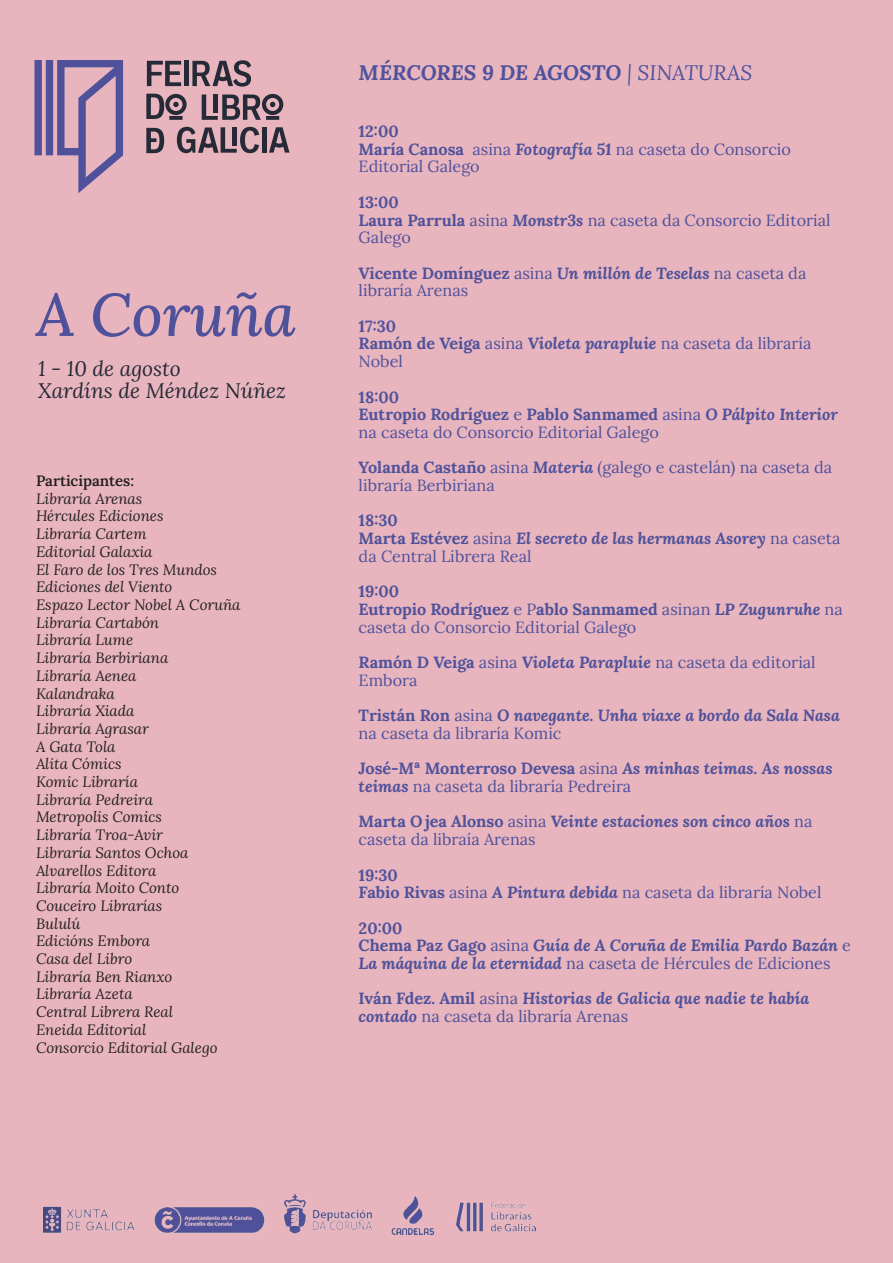
<style>
.page{position:relative;width:893px;height:1263px;background:#e8b5bf}
.page>*{position:absolute;margin:0;border:0;box-sizing:border-box;transform-origin:0 0}
.t1{font:italic 500 60px "Lora";color:#4f529b}
.t2{font:italic 21px/22.2px "Lora";color:#252a36}
.t3{font:italic 700 21px "Lora";color:#4f529b}
.t4{font:16.2px/17.7px "Lora";color:#4f529b}
.t5{font:italic 700 16.2px/17.7px "Lora";color:#4f529b}
.t6{font:italic 15px/17.7px "Lora";letter-spacing:-.005em;color:#231f20}
.t7{font:600 15px "Lora";color:#231f20}
.s1{font-weight:400}
.s2{font-weight:700}
.s3{font-weight:700;font-style:italic}
.s4{font-style:normal}
.s5{font-weight:400;font-style:normal}
</style>
<div class="page">
<svg style="left:34px;top:60px;width:89px;height:133px"></svg>
<svg style="left:202px;top:94px;width:81px;height:26px"></svg>
<svg style="left:146px;top:94px;width:41px;height:26px"></svg>
<svg style="left:147px;top:61px;width:34px;height:25px"></svg>
<div style="left:184px;top:61px;width:5px;height:25px;background:#252a36"></div>
<svg style="left:192px;top:60px;width:59px;height:27px"></svg>
<svg style="left:146px;top:128px;width:18px;height:25px"></svg>
<hr style="left:262px;top:127px;width:4px;height:26px;background:#252a36">
<svg style="left:177px;top:127px;width:82px;height:26px"></svg>
<svg style="left:269px;top:127px;width:20px;height:26px"></svg>
<img style="left:44px;top:1194px;width:491px;height:41px">
<h1 class="t1" style="left:36px;top:274px;width:261px">A Coruña</h1>
<p class="t2" style="left:38px;top:357px;width:250px">1 - 10 de agosto<br>Xardíns de Méndez Núñez</p>
<p class="t7" style="left:36px;top:471px;width:100px">Participantes:</p>
<p class="t6" style="left:36px;top:489px;width:206px">Libraría Arenas<br>Hércules Ediciones<br>Libraría Cartem<br>Editorial Galaxia<br>El Faro de los Tres Mundos<br>Ediciones del Viento<br>Espazo Lector Nobel A Coruña<br>Libraría Cartabón<br>Libraría Lume<br>Libraría Berbiriana<br>Libraría Aenea<br>Kalandraka<br>Libraría Xiada<br>Libraría Agrasar<br>A Gata Tola<br>Alita Cómics<br>Komic Libraría<br>Libraría Pedreira<br>Metropolis Comics<br>Libraría Troa-Avir<br>Libraría Santos Ochoa<br>Alvarellos Editora<br>Libraría Moito Conto<br>Couceiro Librarías<br>Bululú<br>Edicións Embora<br>Casa del Libro<br>Libraría Ben Rianxo<br>Libraría Azeta<br>Central Librera Real<br>Eneida Editorial<br>Consorcio Editorial Galego</p>
<p class="t3" style="left:359px;top:59px;width:395px">MÉRCORES 9 DE AGOSTO <span class="s1">| SINATURAS</span></p>
<p class="t4" style="left:359px;top:122px;width:434px"><span class="s2">12:00<br>María Canosa</span> asina <span class="s3">Fotografía 51</span> na caseta do Consorcio<br>Editorial Galego</p>
<p class="t4" style="left:359px;top:193px;width:473px"><span class="s2">13:00<br>Laura Parrula</span> asina <span class="s3">Monstr3s</span> na caseta da Consorcio Editorial<br>Galego</p>
<p class="t4" style="left:359px;top:264px;width:449px"><span class="s2">Vicente Domínguez</span> asina <span class="s3">Un millón de Teselas</span> na caseta da libraría Arenas</p>
<p class="t4" style="left:359px;top:317px;width:454px"><span class="s2">17:30<br>Ramón de Veiga</span> asina <span class="s3">Violeta parapluie</span> na caseta da libraría<br>Nobel</p>
<p class="t4" style="left:359px;top:388px;width:481px"><span class="s2">18:00<br>Eutropio Rodríguez</span> e <span class="s2">Pablo Sanmamed</span> asina <span class="s3">O Pálpito Interior </span>na caseta do Consorcio Editorial Galego</p>
<p class="t4" style="left:359px;top:459px;width:475px"><span class="s2">Yolanda Castaño</span> asina <span class="s3">Materia</span> (galego e castelán) na caseta da libraría Berbiriana</p>
<p class="t4" style="left:359px;top:512px;width:483px"><span class="s2">18:30<br>Marta Estévez</span> asina <span class="s3">El secreto de las hermanas Asorey</span> na caseta da Central Librera Real</p>
<p class="t4" style="left:359px;top:582px;width:486px"><span class="s2">19:00<br>Eutropio Rodríguez</span> e P<span class="s2">ablo Sanmamed</span> asinan <span class="s3">LP Zugunruhe</span> na caseta do Consorcio Editorial Galego</p>
<p class="t4" style="left:359px;top:653px;width:458px"><span class="s2">Ramón D Veiga</span> asina <span class="s3">Violeta Parapluie</span> na caseta da editorial<br>Embora</p>
<p class="t5" style="left:359px;top:706px;width:483px"><span class="s4">Tristán Ron</span> <span class="s5">asina</span> O navegante. Unha viaxe a bordo da Sala Nasa <span class="s5">na caseta da libraría Komic</span></p>
<p class="t4" style="left:359px;top:759px;width:475px"><span class="s2">José-Mª Monterroso Devesa</span> asina <span class="s3">As minhas teimas. As nossas teimas</span> na caseta da libraría Pedreira</p>
<p class="t4" style="left:359px;top:813px;width:455px"><span class="s2">Marta O jea Alonso</span> asina <span class="s3">Veinte estaciones son cinco años</span> na caseta da libraía Arenas</p>
<p class="t4" style="left:359px;top:866px;width:464px"><span class="s2">19:30<br>Fabio Rivas</span> asina <span class="s3">A Pintura debida</span> na caseta da libraría Nobel</p>
<p class="t5" style="left:359px;top:919px;width:494px"><span class="s4">20:00<br>Chema Paz Gago</span> <span class="s5">asina</span> Guía de A Coruña de Emilia Pardo Bazán <span class="s5">e<br></span>La máquina de la eternidad <span class="s5">na caseta de Hércules de Ediciones</span></p>
<p class="t5" style="left:359px;top:989px;width:452px"><span class="s4">Iván Fdez. Amil</span> <span class="s5">asina</span> Historias de Galicia que nadie te había contado <span class="s5">na caseta da libraría Arenas</span></p>
</div>
